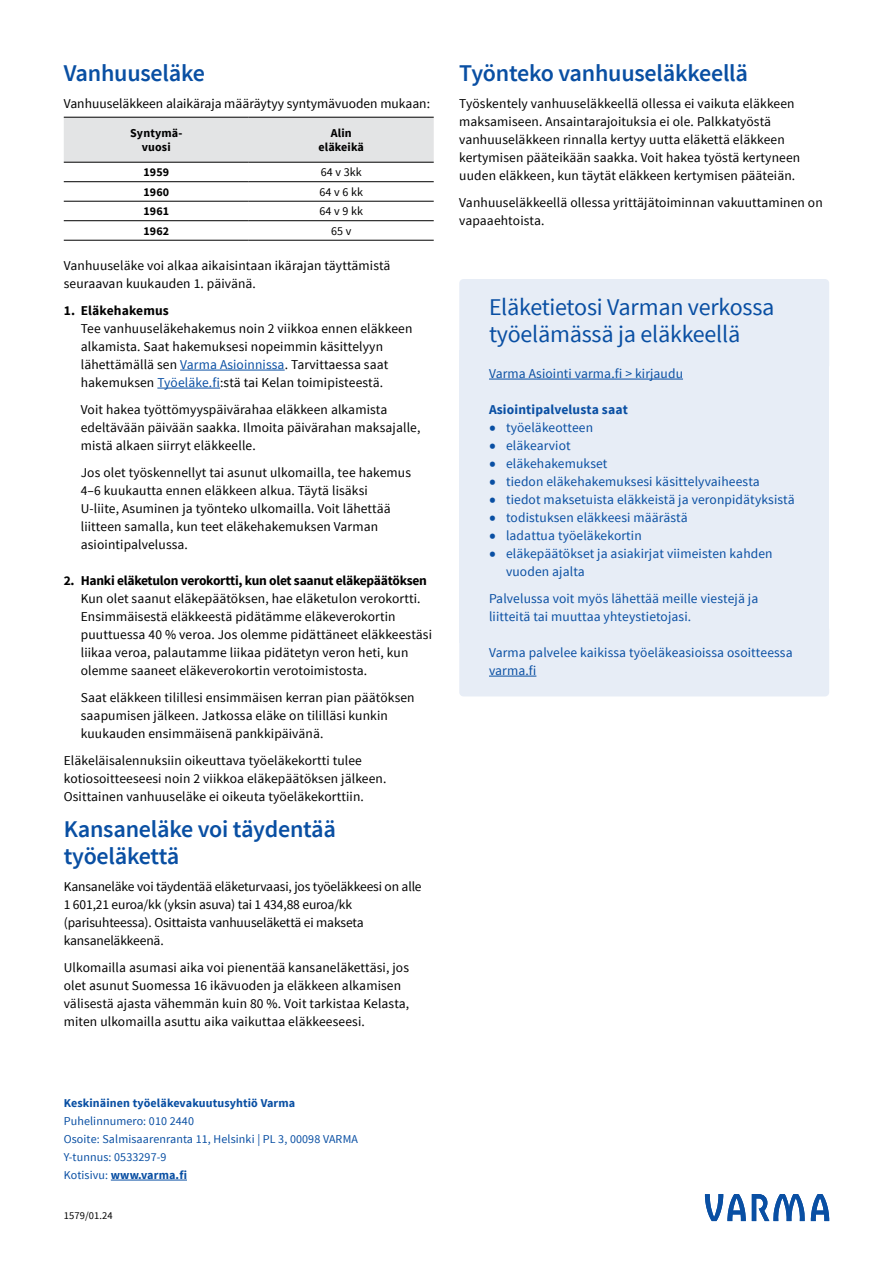
<style>
.page{position:relative;width:893px;height:1263px;background:#fff}
.page>*{position:absolute;margin:0;border:0;box-sizing:border-box;transform-origin:0 0}
._2__Otsikko{font:600 24px/27px "Source Sans Pro";letter-spacing:-.01em;color:#094fa3}
.Loppulaatikko__otsikko{font:24px/27px "Source Sans Pro";letter-spacing:-.01em;color:#094fa3}
.leipis{font:13.5px/18px "Source Sans Pro";letter-spacing:.01em;color:#000}
.Loppulaatikko__mammy{font:13.5px/18px "Source Sans Pro";letter-spacing:.01em;color:#094fa3}
.leipis-2{font:13.5px/18px "Source Sans Pro";letter-spacing:-.01em;color:#000}
.leipis__taulukon_jalkeen{font:13.5px/18px "Source Sans Pro";letter-spacing:.01em;color:#000}
.Loppulaatikko__viimeinen_kappale{font:13.5px/18px "Source Sans Pro";letter-spacing:.01em;color:#094fa3}
.t1{font:700 13.5px "Source Sans Pro";letter-spacing:-.02em;color:#000}
.Loppulaatikko__valiotsikko{font:700 13.5px "Source Sans Pro";letter-spacing:.01em;color:#094fa3}
.t2{font:700 13.5px "Source Sans Pro";letter-spacing:.01em;color:#000}
.osoitetiedot{font:12px "Source Sans Pro";letter-spacing:.01em;color:#094fa3}
.osoitetiedot__otsikko{font:700 12px "Source Sans Pro";letter-spacing:.01em;color:#094fa3}
.taulukko__sarakeotsake{font:700 12px/13.5px "Source Sans Pro";letter-spacing:.01em;color:#000;text-align:center}
.taulukko__teksti_solut{font:12px "Source Sans Pro";letter-spacing:.01em;color:#000}
.osoitetiedot-2{font:700 12px "Source Sans Pro";letter-spacing:.01em;color:#094fa3}
.taulukko__teksti_solut-2{font:700 12px "Source Sans Pro";letter-spacing:.01em;color:#000}
.t3{font:10.5px "Source Sans Pro";letter-spacing:.01em;color:#000}
.s1{color:#094fa3}
.s2{font-size:22.5px}
.s3{font-weight:400}
</style>
<div class="page">
<hr style="left:180px;top:370px;width:105px;height:1px;background:#094fa3">
<hr style="left:157px;top:388px;width:63px;height:1px;background:#094fa3">
<div style="left:64px;top:118px;width:370px;height:44px;background:#e3e4e5"></div>
<hr style="left:64px;top:117px;width:185px;height:1px;background:#000">
<hr style="left:249px;top:117px;width:185px;height:1px;background:#000">
<hr style="left:64px;top:162px;width:185px;height:1px;background:#000">
<hr style="left:249px;top:162px;width:185px;height:1px;background:#000">
<hr style="left:64px;top:181px;width:185px;height:1px;background:#000">
<hr style="left:249px;top:181px;width:185px;height:1px;background:#000">
<hr style="left:64px;top:201px;width:185px;height:1px;background:#000">
<hr style="left:249px;top:201px;width:185px;height:1px;background:#000">
<hr style="left:64px;top:220px;width:185px;height:1px;background:#000">
<hr style="left:249px;top:220px;width:185px;height:1px;background:#000">
<hr style="left:64px;top:240px;width:185px;height:1px;background:#000">
<hr style="left:249px;top:240px;width:185px;height:1px;background:#000">
<div style="left:459px;top:279px;width:370px;height:71px;background:#e7edf6"></div>
<div style="left:459px;top:350px;width:370px;height:49px;background:#e7edf6"></div>
<hr style="left:489px;top:379px;width:194px;height:1px;background:#094fa3">
<div style="left:459px;top:397px;width:370px;height:59px;background:#e7edf6"></div>
<div style="left:459px;top:451px;width:370px;height:59px;background:#e7edf6"></div>
<div style="left:459px;top:505px;width:370px;height:59px;background:#e7edf6"></div>
<div style="left:459px;top:523px;width:370px;height:74px;background:#e7edf6"></div>
<div style="left:459px;top:575px;width:370px;height:67px;background:#e7edf6"></div>
<div style="left:459px;top:642px;width:370px;height:54px;background:#e7edf6"></div>
<hr style="left:489px;top:676px;width:47px;height:1px;background:#094fa3">
<hr style="left:111px;top:1180px;width:76px;height:1px;background:#094fa3">
<img style="left:704px;top:1194px;width:126px;height:28px">
<h2 class="_2__Otsikko" style="left:64px;top:60px;width:143px">Vanhuuseläke</h2>
<p class="leipis" style="left:64px;top:95px;width:368px">Vanhuuseläkkeen alaikäraja määräytyy syntymävuoden mukaan:</p>
<p class="taulukko__sarakeotsake" style="left:130px;top:127px;width:54px">Syntymä&shy;vuosi</p>
<p class="taulukko__sarakeotsake" style="left:318px;top:127px;width:47px">Alin eläkeikä</p>
<p class="taulukko__teksti_solut-2" style="left:143px;top:165px;width:27px">1959</p>
<p class="taulukko__teksti_solut" style="left:321px;top:165px;width:43px">64 v 3kk</p>
<p class="taulukko__teksti_solut-2" style="left:143px;top:184px;width:27px">1960</p>
<p class="taulukko__teksti_solut" style="left:319px;top:185px;width:45px">64 v 6 kk</p>
<p class="taulukko__teksti_solut-2" style="left:143px;top:204px;width:27px">1961</p>
<p class="taulukko__teksti_solut" style="left:319px;top:204px;width:45px">64 v 9 kk</p>
<p class="taulukko__teksti_solut-2" style="left:143px;top:223px;width:27px">1962</p>
<p class="taulukko__teksti_solut" style="left:331px;top:224px;width:22px">65 v</p>
<p class="leipis__taulukon_jalkeen" style="left:64px;top:257px;width:328px">Vanhuuseläke voi alkaa aikaisintaan ikärajan täyttämistä seuraavan kuukauden 1. päivänä.</p>
<p class="t2" style="left:64px;top:302px;width:107px">1. Eläkehakemus</p>
<p class="leipis" style="left:81px;top:320px;width:333px">Tee vanhuuseläkehakemus noin 2 viikkoa ennen eläkkeen alkamista. Saat hakemuksesi nopeimmin käsittelyyn lähettämällä sen <span class="s1">Varma Asioinnissa</span>. Tarvittaessa saat hakemuksen <span class="s1">Työeläke.fi</span>:stä tai Kelan toimipisteestä.</p>
<p class="leipis" style="left:81px;top:401px;width:341px">Voit hakea työttömyyspäivärahaa eläkkeen alkamista edeltävään päivään saakka. Ilmoita päivärahan maksajalle, mistä alkaen siirryt eläkkeelle.</p>
<p class="leipis" style="left:81px;top:464px;width:332px">Jos olet työskennellyt tai asunut ulkomailla, tee hakemus 4–6 kuukautta ennen eläkkeen alkua. Täytä lisäksi<br>U-liite, Asuminen ja työnteko ulkomailla. Voit lähettää liitteen samalla, kun teet eläkehakemuksen Varman asiointipalvelussa.</p>
<p class="t1" style="left:64px;top:572px;width:365px">2. Hanki eläketulon verokortti, kun olet saanut eläkepäätöksen</p>
<p class="leipis" style="left:81px;top:590px;width:353px">Kun olet saanut eläkepäätöksen, hae eläketulon verokortti.<br>Ensimmäisestä eläkkeestä pidätämme eläkeverokortin puuttuessa 40 % veroa. Jos olemme pidättäneet eläkkeestäsi liikaa veroa, palautamme liikaa pidätetyn veron heti, kun olemme saaneet eläkeverokortin verotoimistosta.</p>
<p class="leipis" style="left:81px;top:689px;width:335px">Saat eläkkeen tilillesi ensimmäisen kerran pian päätöksen saapumisen jälkeen. Jatkossa eläke on tililläsi kunkin kuukauden ensimmäisenä pankkipäivänä.</p>
<p class="leipis" style="left:64px;top:752px;width:324px">Eläkeläisalennuksiin oikeuttava työeläkekortti tulee kotiosoitteeseesi noin 2 viikkoa eläkepäätöksen jälkeen.<br>Osittainen vanhuuseläke ei oikeuta työeläkekorttiin.</p>
<h2 class="_2__Otsikko" style="left:64px;top:816px;width:274px">Kansaneläke voi täydentää työeläkettä</h2>
<p class="leipis-2" style="left:64px;top:878px;width:359px">Kansaneläke voi täydentää eläketurvaasi, jos työeläkkeesi on alle 1 601,21 euroa/kk (yksin asuva) tai 1 434,88 euroa/kk (parisuhteessa). Osittaista vanhuuseläkettä ei makseta kansaneläkkeenä.</p>
<p class="leipis" style="left:64px;top:959px;width:347px">Ulkomailla asumasi aika voi pienentää kansaneläkettäsi, jos olet asunut Suomessa 16 ikävuoden ja eläkkeen alkamisen välisestä ajasta vähemmän kuin 80 %. Voit tarkistaa Kelasta, miten ulkomailla asuttu aika vaikuttaa eläkkeeseesi.</p>
<h2 class="_2__Otsikko" style="left:459px;top:60px;width:290px">Työnteko vanhuuseläkkeellä</h2>
<p class="leipis" style="left:459px;top:95px;width:343px">Työskentely vanhuuseläkkeellä ollessa ei vaikuta eläkkeen maksamiseen. Ansaintarajoituksia ei ole. Palkkatyöstä vanhuuseläkkeen rinnalla kertyy uutta eläkettä eläkkeen kertymisen pääteikään saakka. Voit hakea työstä kertyneen uuden eläkkeen, kun täytät eläkkeen kertymisen pääteiän.</p>
<p class="leipis" style="left:459px;top:194px;width:365px">Vanhuuseläkkeellä ollessa yrittäjätoiminnan vakuuttaminen on vapaaehtoista.</p>
<h2 class="Loppulaatikko__otsikko" style="left:489px;top:294px;width:287px">Eläketietosi Varman verkossa työelämässä ja eläkkeellä</h2>
<p class="Loppulaatikko__mammy" style="left:489px;top:365px;width:196px">Varma Asiointi varma.fi &gt; kirjaudu</p>
<h3 class="Loppulaatikko__valiotsikko" style="left:489px;top:401px;width:140px">Asiointipalvelusta saat</h3>
<p class="Loppulaatikko__mammy" style="left:489px;top:419px;width:106px"><span class="s2">•</span> työeläkeotteen</p>
<p class="Loppulaatikko__mammy" style="left:489px;top:437px;width:83px"><span class="s2">•</span> eläkearviot</p>
<p class="Loppulaatikko__mammy" style="left:489px;top:455px;width:120px"><span class="s2">•</span> eläkehakemukset</p>
<p class="Loppulaatikko__mammy" style="left:489px;top:473px;width:272px"><span class="s2">•</span> tiedon eläkehakemuksesi käsittelyvaiheesta</p>
<p class="Loppulaatikko__mammy" style="left:489px;top:491px;width:307px"><span class="s2">•</span> tiedot maksetuista eläkkeistä ja veronpidätyksistä</p>
<p class="Loppulaatikko__mammy" style="left:489px;top:509px;width:200px"><span class="s2">•</span> todistuksen eläkkeesi määrästä</p>
<p class="Loppulaatikko__mammy" style="left:489px;top:527px;width:154px"><span class="s2">•</span> ladattua työeläkekortin</p>
<p class="Loppulaatikko__mammy" style="left:506px;top:545px;width:268px;text-indent:-17px"><span class="s2">•</span> eläkepäätökset ja asiakirjat viimeisten kahden vuoden ajalta</p>
<p class="Loppulaatikko__mammy" style="left:489px;top:590px;width:271px">Palvelussa voit myös lähettää meille viestejä ja liitteitä tai muuttaa yhteystietojasi.</p>
<p class="Loppulaatikko__viimeinen_kappale" style="left:489px;top:644px;width:305px">Varma palvelee kaikissa työeläkeasioissa osoitteessa varma.fi</p>
<p class="osoitetiedot__otsikko" style="left:64px;top:1095px;width:233px">Keskinäinen työeläkevakuutusyhtiö Varma</p>
<p class="osoitetiedot" style="left:64px;top:1114px;width:132px">Puhelinnumero: 010 2440</p>
<p class="osoitetiedot" style="left:64px;top:1132px;width:296px">Osoite: Salmisaarenranta 11, Helsinki | PL 3, 00098 VARMA</p>
<p class="osoitetiedot" style="left:64px;top:1150px;width:104px">Y-tunnus: 0533297-9</p>
<p class="osoitetiedot-2" style="left:64px;top:1167px;width:125px"><span class="s3">Kotisivu:</span> www.varma.fi</p>
<p class="t3" style="left:64px;top:1208px;width:50px">1579/01.24</p>
</div>
